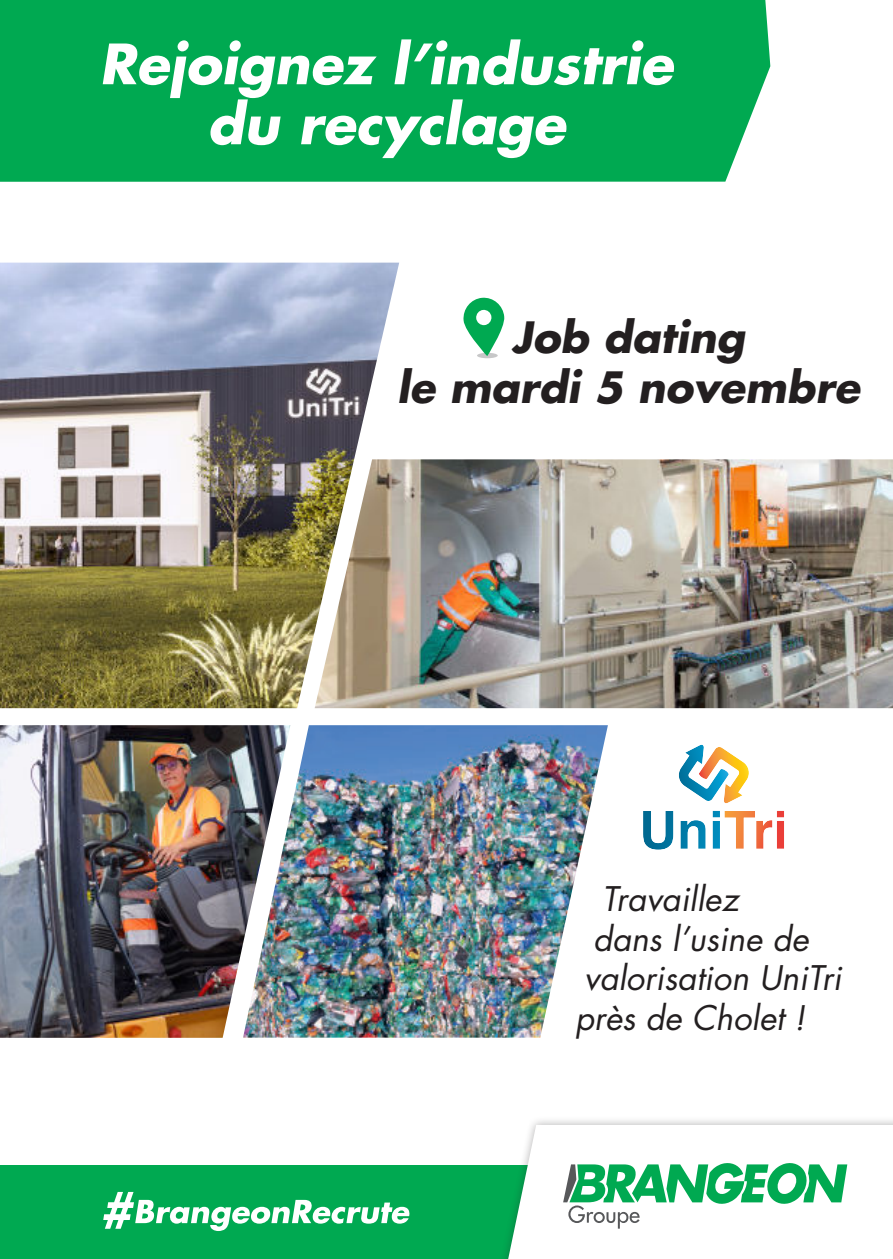
<style>
.page{position:relative;width:893px;height:1259px;background:#fff}
.page>*{position:absolute;margin:0;border:0;box-sizing:border-box;transform-origin:0 0}
.t1{font:italic 700 54px/60px "Futura Std";color:#fff;text-align:center}
.t2{font:italic 700 42px/50.4px "Futura Std";color:#231f20;text-align:center}
.t3{font:italic 33px "Futura Std";color:#231f20}
</style>
<div class="page">
<div style="left:0;top:0;width:770px;height:182px;background:#00a951"></div>
<div style="left:0;top:1165px;width:759px;height:94px;background:#00a951"></div>
<div style="left:494px;top:1115px;width:399px;height:144px;background:#231f20;opacity:.35"></div>
<svg style="left:508px;top:1125px;width:385px;height:134px"></svg>
<svg style="left:563px;top:1163px;width:284px;height:65px"></svg>
<svg style="left:103px;top:1192px;width:307px;height:39px"></svg>
<img style="left:0;top:725px;width:243px;height:312px">
<img style="left:243px;top:725px;width:365px;height:312px">
<img style="left:399px;top:459px;width:494px;height:249px">
<img style="left:0;top:263px;width:399px;height:445px">
<svg style="left:643px;top:811px;width:30px;height:38px"></svg>
<svg style="left:680px;top:820px;width:26px;height:29px"></svg>
<svg style="left:713px;top:810px;width:71px;height:39px"></svg>
<svg style="left:679px;top:744px;width:70px;height:59px"></svg>
<div style="left:477px;top:353px;width:21px;height:5px;background:#c7c7c8;border-radius:50%"></div>
<svg style="left:463px;top:297px;width:42px;height:59px"></svg>
<h1 class="t1" style="left:99px;top:39px;width:575px">Rejoignez l’industrie du recyclage</h1>
<p class="t2" style="left:397px;top:316px;width:465px">Job dating<br>le mardi 5 novembre</p>
<p class="t3" style="left:602px;top:883px;width:138px">Travaillez</p>
<p class="t3" style="left:593px;top:923px;width:217px">dans l’usine de</p>
<p class="t3" style="left:584px;top:962px;width:259px">valorisation UniTri</p>
<p class="t3" style="left:575px;top:1002px;width:232px">près de Cholet !</p>
</div>
